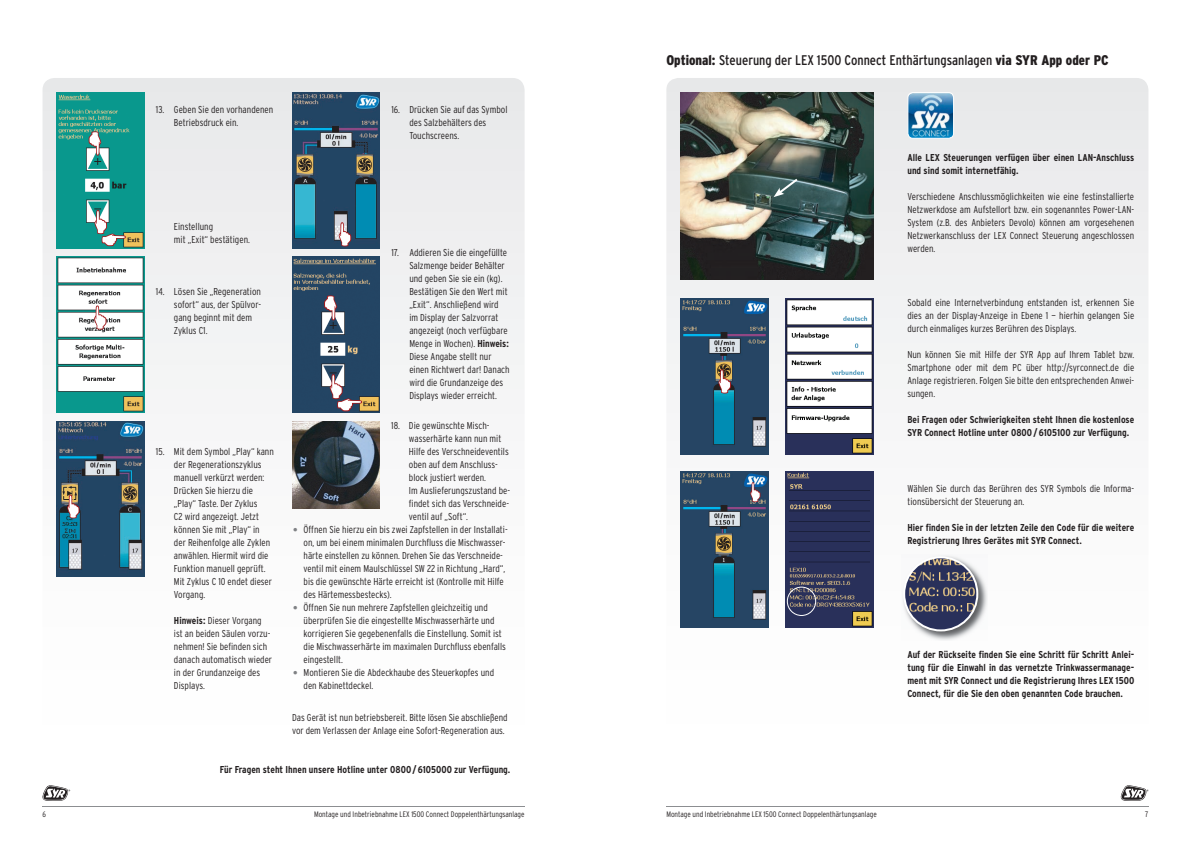
<style>
.page{position:relative;width:1191px;height:842px;background:#fff}
.page>*{position:absolute;margin:0;border:0;box-sizing:border-box;transform-origin:0 0}
.t1{font:condensed 14px "Interstate";color:#231f20}
.t2{font:300 condensed 10px/13px "Interstate";color:#231f20}
.t3{font:700 condensed 10px/13px "Interstate";color:#231f20}
.t4{font:300 condensed 8px "Interstate";color:#231f20}
.s1{font-weight:700}
.s2{font-size:20px;color:#808285}
.s3{font-weight:900}
</style>
<div class="page">
<svg style="left:43px;top:78px;width:481px;height:499px"></svg>
<svg style="left:667px;top:78px;width:11px;height:10px"></svg>
<svg style="left:43px;top:785px;width:27px;height:16px"></svg>
<svg style="left:1120px;top:785px;width:28px;height:16px"></svg>
<hr style="left:666px;top:806px;width:482px;height:1px;background:#8c8e91">
<hr style="left:43px;top:806px;width:481px;height:1px;background:#8c8e91">
<img style="left:292px;top:421px;width:88px;height:88px">
<img style="left:57px;top:92px;width:88px;height:156px">
<svg style="left:89px;top:131px;width:12px;height:25px"></svg>
<svg style="left:94px;top:210px;width:32px;height:36px"></svg>
<img style="left:57px;top:257px;width:88px;height:155px">
<svg style="left:94px;top:305px;width:12px;height:25px"></svg>
<img style="left:57px;top:421px;width:88px;height:156px">
<svg style="left:67px;top:495px;width:12px;height:23px"></svg>
<img style="left:292px;top:257px;width:88px;height:155px">
<svg style="left:324px;top:295px;width:13px;height:25px"></svg>
<svg style="left:330px;top:374px;width:32px;height:37px"></svg>
<img style="left:680px;top:92px;width:193px;height:187px">
<svg style="left:773px;top:177px;width:26px;height:20px"></svg>
<img style="left:785px;top:298px;width:88px;height:156px">
<img style="left:680px;top:298px;width:88px;height:156px">
<svg style="left:718px;top:369px;width:13px;height:24px"></svg>
<img style="left:785px;top:471px;width:88px;height:156px">
<img style="left:680px;top:471px;width:88px;height:156px">
<svg style="left:750px;top:482px;width:10px;height:20px"></svg>
<img style="left:909px;top:94px;width:43px;height:43px">
<div style="left:907px;top:92px;width:47px;height:47px;border:1px solid #fff;border-radius:5px"></div>
<img style="left:902px;top:555px;width:85px;height:85px">
<img style="left:904px;top:557px;width:73px;height:73px;border-radius:37px">
<div style="left:903px;top:556px;width:75px;height:75px;border:2px solid #fff;border-radius:50%"></div>
<div style="left:787px;top:587px;width:29px;height:29px;border:1px solid #fff;border-radius:50%"></div>
<img style="left:292px;top:92px;width:88px;height:156px">
<svg style="left:338px;top:222px;width:13px;height:24px"></svg>
<img style="left:355px;top:153px;width:20px;height:23px">
<p class="t2" style="left:174px;top:103px;width:101px;text-indent:-18px">13. Geben Sie den vorhandenen<br>Betriebsdruck ein.</p>
<p class="t2" style="left:174px;top:220px;width:78px">Einstellung<br>mit „Exit“ bestätigen.</p>
<p class="t2" style="left:409px;top:103px;width:100px;text-indent:-18px">16. Drücken Sie auf das Symbol des Salzbehälters des<br>Touchscreens.</p>
<p class="t2" style="left:409px;top:246px;width:102px;text-indent:-18px">17. Addieren Sie die eingefüllte<br>Salzmenge beider Behälter und geben Sie sie ein (kg).<br>Bestätigen Sie den Wert mit „Exit“. Anschließend wird im Display der Salzvorrat angezeigt (noch verfügbare<br>Menge in Wochen). <span class="s1">Hinweis:<br></span>Diese Angabe stellt nur einen Richtwert dar! Danach wird die Grundanzeige des<br>Displays wieder erreicht.</p>
<p class="t2" style="left:409px;top:419px;width:103px;text-indent:-18px">18. Die gewünschte Misch&shy;wasserhärte kann nun mit<br>Hilfe des Verschneideventils oben auf dem Anschluss&shy;block justiert werden.<br>Im Auslieferungszustand be&shy;findet sich das Verschneide&shy;ventil auf „Soft“.</p>
<p class="t2" style="left:303px;top:523px;width:206px;text-indent:-11px"><span class="s2">•</span> Öffnen Sie hierzu ein bis zwei Zapfstellen in der Installati&shy;on, um bei einem minimalen Durchfluss die Mischwasser&shy;härte einstellen zu können. Drehen Sie das Verschneide&shy;ventil mit einem Maulschlüssel SW 22 in Richtung „Hard“, bis die gewünschte Härte erreicht ist (Kontrolle mit Hilfe des Härtemessbestecks).</p>
<p class="t2" style="left:303px;top:601px;width:204px;text-indent:-11px"><span class="s2">•</span> Öffnen Sie nun mehrere Zapfstellen gleichzeitig und überprüfen Sie die eingestellte Mischwasserhärte und korrigieren Sie gegebenenfalls die Einstellung. Somit ist die Mischwasserhärte im maximalen Durchfluss ebenfalls eingestellt.</p>
<p class="t2" style="left:303px;top:666px;width:192px;text-indent:-11px"><span class="s2">•</span> Montieren Sie die Abdeckhaube des Steuerkopfes und den Kabinettdeckel.</p>
<p class="t2" style="left:292px;top:711px;width:217px">Das Gerät ist nun betriebsbereit. Bitte lösen Sie abschließend vor dem Verlassen der Anlage eine Sofort-Regeneration aus.</p>
<p class="t3" style="left:220px;top:762px;width:292px">Für Fragen steht Ihnen unsere Hotline unter 0800 / 6105000 zur Verfügung.</p>
<p class="t2" style="left:174px;top:285px;width:89px;text-indent:-18px">14. Lösen Sie „Regeneration sofort“ aus, der Spülvor&shy;gang beginnt mit dem<br>Zyklus C1.</p>
<p class="t2" style="left:174px;top:445px;width:101px;text-indent:-18px">15. Mit dem Symbol „Play“ kann der Regenerationszyklus manuell verkürzt werden:<br>Drücken Sie hierzu die „Play“ Taste. Der Zyklus<br>C2 wird angezeigt. Jetzt können Sie mit „Play“ in der Reihenfolge alle Zyklen anwählen. Hiermit wird die<br>Funktion manuell geprüft.<br>Mit Zyklus C 10 endet dieser<br>Vorgang.</p>
<p class="t2" style="left:174px;top:614px;width:100px"><span class="s1">Hinweis:</span> Dieser Vorgang ist an beiden Säulen vorzu&shy;nehmen! Sie befinden sich danach automatisch wieder in der Grundanzeige des<br>Displays.</p>
<h1 class="t1" style="left:666px;top:52px;width:444px"><span class="s3">Optional:</span> Steuerung der LEX 1500 Connect Enthärtungsanlagen <span class="s3">via SYR App oder PC</span></h1>
<p class="t3" style="left:907px;top:151px;width:228px">Alle LEX Steuerungen verfügen über einen LAN-Anschluss und sind somit internetfähig.</p>
<p class="t2" style="left:907px;top:190px;width:228px;text-align:justify">Verschiedene Anschlussmöglichkeiten wie eine festinstallierte Netzwerkdose am Aufstellort bzw. ein sogenanntes Power-LAN-System (z.B. des Anbieters Devolo) können am vorgesehenen Netzwerkanschluss der LEX Connect Steuerung angeschlossen werden.</p>
<p class="t2" style="left:907px;top:296px;width:228px;text-align:justify">Sobald eine Internetverbindung entstanden ist, erkennen Sie dies an der Display-Anzeige in Ebene 1 — hierhin gelangen Sie durch einmaliges kurzes Berühren des Displays.</p>
<p class="t2" style="left:907px;top:348px;width:228px;text-align:justify">Nun können Sie mit Hilfe der SYR App auf Ihrem Tablet bzw.<br>Smartphone oder mit dem PC über http://syrconnect.de die Anlage registrieren. Folgen Sie bitte den entsprechenden Anwei&shy;sungen.</p>
<p class="t3" style="left:907px;top:413px;width:228px">Bei Fragen oder Schwierigkeiten steht Ihnen die kostenlose<br>SYR Connect Hotline unter 0800 / 6105100 zur Verfügung.</p>
<p class="t2" style="left:907px;top:482px;width:228px">Wählen Sie durch das Berühren des SYR Symbols die Informa&shy;tionsübersicht der Steuerung an.</p>
<p class="t3" style="left:907px;top:521px;width:228px">Hier finden Sie in der letzten Zeile den Code für die weitere<br>Registrierung Ihres Gerätes mit SYR Connect.</p>
<p class="t3" style="left:907px;top:648px;width:228px;text-align:justify">Auf der Rückseite finden Sie eine Schritt für Schritt Anlei&shy;tung für die Einwahl in das vernetzte Trinkwassermanage&shy;ment mit SYR Connect und die Registrierung Ihres LEX 1500<br>Connect, für die Sie den oben genannten Code brauchen.</p>
<p class="t4" style="left:43px;top:810px;width:5px">6</p>
<p class="t4" style="left:314px;top:810px;width:212px">Montage und Inbetriebnahme LEX 1500 Connect Doppelenthärtungsanlage</p>
<p class="t4" style="left:666px;top:810px;width:212px">Montage und Inbetriebnahme LEX 1500 Connect Doppelenthärtungsanlage</p>
<p class="t4" style="left:1145px;top:810px;width:5px">7</p>
</div>
